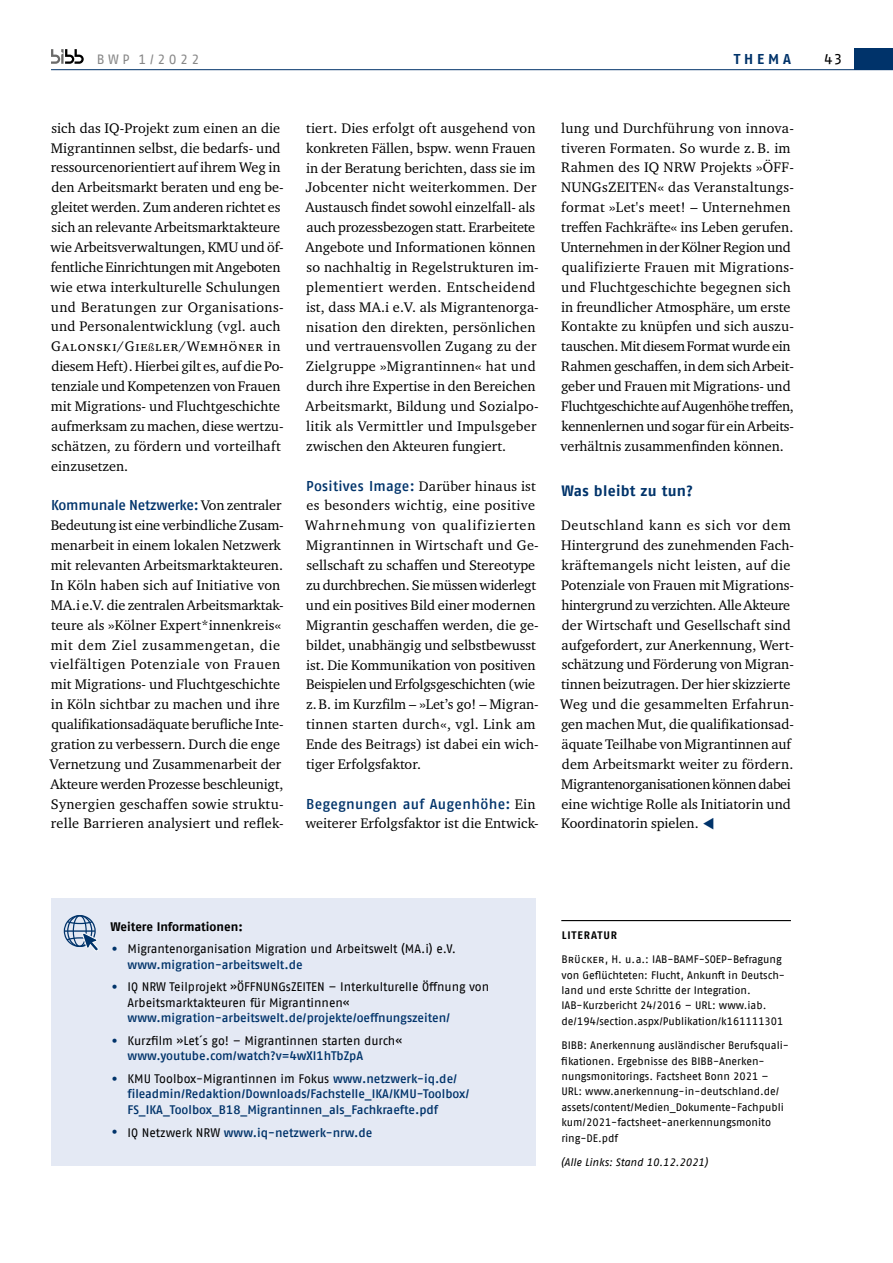
<style>
.page{position:relative;width:893px;height:1263px;background:#fff}
.page>*{position:absolute;margin:0;border:0;box-sizing:border-box;transform-origin:0 0}
.t1{font:700 15px "Fago Pro";letter-spacing:.015em;color:#00336a}
.t2{font:15px "Fago Pro";color:#000}
.t3{font:14.25px/20px "Charter ITC Pro";color:#000}
.t4{font:700 14.25px "Fago Pro";letter-spacing:.27em;color:#00336a}
.t5{font:13.5px "Fago Pro";letter-spacing:.26em;color:#878787}
.t6{font:12.3px/15.9px "Fago Pro";letter-spacing:-.005em;color:#000}
.t7{font:500 12.3px/15.9px "Fago Pro";color:#00336a}
.t8{font:700 12.3px "Fago Pro";letter-spacing:-.005em;color:#000}
.t9{font:10.8px/15.5px "Fago Pro";color:#000}
.t10{font:italic 10.8px "Fago Pro";color:#000}
.t11{font:700 10.8px "Fago Pro";letter-spacing:.08em;color:#000}
.s1{font-size:10.5px}
.s2{font-family:"Fago Pro";font-weight:500;color:#00336a}
.s3{font-family:"Charter ITC Pro";font-size:14.25px;color:#00336a}
.s4{font-weight:500;color:#00336a}
.s5{font-family:"Charter ITC Pro";font-weight:400;font-size:14.25px}
.s6{font-weight:400;color:#000}
</style>
<div class="page">
<div style="left:51px;top:898px;width:485px;height:268px;background:#e4e9f4"></div>
<hr style="left:561px;top:920px;width:230px;height:1px;background:#000">
<hr style="left:51px;top:69px;width:842px;height:1px;background:#00336a">
<svg style="left:51px;top:49px;width:33px;height:15px"></svg>
<div style="left:855px;top:48px;width:38px;height:22px;background:#00336a"></div>
<svg style="left:64px;top:915px;width:34px;height:36px"></svg>
<p class="t5" style="left:97px;top:51px;width:104px">BWP 1/2022</p>
<p class="t4" style="left:734px;top:50px;width:59px">THEMA</p>
<p class="t2" style="left:824px;top:50px;width:19px">43</p>
<p class="t3" style="left:50px;top:118px;width:235px">sich das IQ-Projekt zum einen an die Migrantinnen selbst, die bedarfs- und ressourcenorientiert auf ihrem Weg in den Arbeitsmarkt beraten und eng be&shy;gleitet werden. Zum anderen richtet es sich an relevante Arbeitsmarktakteure wie Arbeitsverwaltungen, KMU und öf&shy;fentliche Einrichtungen mit Angeboten wie etwa interkulturelle Schulungen und Beratungen zur Organisations&shy;und Personalentwicklung (vgl. auch Galonski/Gie<span class="s1">ß</span>ler/Wemhöner in diesem Heft). Hierbei gilt es, auf die Po&shy;tenziale und Kompetenzen von Frauen mit Migrations- und Fluchtgeschichte aufmerksam zu machen, diese wertzu&shy;schätzen, zu fördern und vorteilhaft einzusetzen.</p>
<p class="t3" style="left:50px;top:495px;width:235px"><span class="s2">Kommunale Netzwerke:</span> Von zentraler Bedeutung ist eine verbindliche Zusam&shy;menarbeit in einem lokalen Netzwerk mit relevanten Arbeitsmarktakteuren.<br>In Köln haben sich auf Initiative von MA.i e.V. die zentralen Arbeitsmarktak&shy;teure als »Kölner Expert*innenkreis« mit dem Ziel zusammengetan, die vielfältigen Potenziale von Frauen mit Migrations- und Fluchtgeschichte in Köln sichtbar zu machen und ihre qualifkationsadäquate berufiche Inte&shy;gration zu verbessern. Durch die enge Vernetzung und Zusammenarbeit der Akteure werden Prozesse beschleunigt, Synergien geschaffen sowie struktu&shy;relle Barrieren analysiert und refek-</p>
<p class="t3" style="left:306px;top:118px;width:235px">tiert. Dies erfolgt oft ausgehend von konkreten Fällen, bspw. wenn Frauen in der Beratung berichten, dass sie im Jobcenter nicht weiterkommen. Der Austausch fndet sowohl einzelfall- als auch prozessbezogen statt. Erarbeitete Angebote und Informationen können so nachhaltig in Regelstrukturen im&shy;plementiert werden. Entscheidend ist, dass MA.i e.V. als Migrantenorga&shy;nisation den direkten, persönlichen und vertrauensvollen Zugang zu der Zielgruppe »Migrantinnen« hat und durch ihre Expertise in den Bereichen Arbeitsmarkt, Bildung und Sozialpo&shy;litik als Vermittler und Impulsgeber zwischen den Akteuren fungiert.</p>
<p class="t3" style="left:305px;top:475px;width:235px"><span class="s2">Positives Image:</span> Darüber hinaus ist es besonders wichtig, eine positive Wahrnehmung von qualifizierten Migrantinnen in Wirtschaft und Ge&shy;sellschaft zu schafen und Stereotype zu durchbrechen. Sie müssen widerlegt und ein positives Bild einer modernen Migrantin geschafen werden, die ge&shy;bildet, unabhängig und selbstbewusst ist. Die Kommunikation von positiven Beispielen und Erfolgsgeschichten (wie</p>
<p class="t3" style="left:306px;top:694px;width:234px">z. B. im Kurzflm – »Let’s go! – Migran&shy;tinnen starten durch«, vgl. Link am Ende des Beitrags) ist dabei ein wich&shy;tiger Erfolgsfaktor.</p>
<p class="t3" style="left:306px;top:793px;width:235px"><span class="s2">Begegnungen auf Augenhöhe:</span> Ein weiterer Erfolgsfaktor ist die Entwick-</p>
<p class="t3" style="left:561px;top:118px;width:235px">lung und Durchführung von innova&shy;tiveren Formaten. So wurde z. B. im Rahmen des IQ NRW Projekts »ÖFF-NUNGsZEITEN« das Veranstaltungs&shy;format »Let's meet! – Unternehmen trefen Fachkräfte« ins Leben gerufen.<br>Unternehmen in der Kölner Region und qualifizierte Frauen mit Migrations&shy;und Fluchtgeschichte begegnen sich in freundlicher Atmosphäre, um erste Kontakte zu knüpfen und sich auszu&shy;tauschen. Mit diesem Format wurde ein Rahmen geschafen, in dem sich Arbeit&shy;geber und Frauen mit Migrations- und Fluchtgeschichte auf Augenhöhe trefen, kennenlernen und sogar für ein Arbeits&shy;verhältnis zusammenfnden können.</p>
<p class="t1" style="left:561px;top:482px;width:133px">Was bleibt zu tun?</p>
<p class="t3" style="left:560px;top:515px;width:235px">Deutschland kann es sich vor dem Hintergrund des zunehmenden Fach&shy;kräftemangels nicht leisten, auf die Potenziale von Frauen mit Migrations&shy;hintergrund zu verzichten. Alle Akteure der Wirtschaft und Gesellschaft sind aufgefordert, zur Anerkennung, Wert&shy;schätzung und Förderung von Migran&shy;tinnen beizutragen. Der hier skizzierte Weg und die gesammelten Erfahrun&shy;gen machen Mut, die qualifkationsad&shy;äquate Teilhabe von Migrantinnen auf</p>
<p class="t3" style="left:561px;top:754px;width:234px">dem Arbeitsmarkt weiter zu fördern.<br>Migrantenorganisationen können dabei eine wichtige Rolle als Initiatorin und Koordinatorin spielen.</p>
<p class="t8" style="left:111px;top:919px;width:134px">Weitere Informationen:</p>
<p class="t6" style="left:128px;top:940px;width:330px;text-indent:-17px"><span class="s3">•</span> Migrantenorganisation Migration und Arbeitswelt (MA.i) e.V. <span class="s4">www.migration-arbeitswelt.de</span></p>
<p class="t6" style="left:128px;top:978px;width:363px;text-indent:-17px"><span class="s3">•</span> IQ NRW Teilprojekt »ÖFFNUNGsZEITEN – Interkulturelle Öffnung von<br>Arbeitsmarktakteuren für Migrantinnen« <span class="s4">www.migration-arbeitswelt.de/projekte/oeffnungszeiten/</span></p>
<p class="t6" style="left:128px;top:1032px;width:276px;text-indent:-17px"><span class="s3">•</span> Kurzfilm »Let´s go! – Migrantinnen starten durch« <span class="s4">www.youtube.com/watch?v=4wXI1hTbZpA</span></p>
<p class="t7" style="left:128px;top:1070px;width:343px;text-indent:-17px"><span class="s5">•</span> <span class="s6">KMU Toolbox-Migrantinnen im Fokus</span> www.netzwerk-iq.de/ fileadmin/Redaktion/Downloads/Fachstelle_IKA/KMU-Toolbox/<br>FS_IKA_Toolbox_B18_Migrantinnen_als_Fachkraefte.pdf</p>
<p class="t7" style="left:111px;top:1124px;width:263px"><span class="s5">•</span> <span class="s6">IQ Netzwerk NRW</span> www.iq-netzwerk-nrw.de</p>
<p class="t11" style="left:562px;top:928px;width:57px">LITERATUR</p>
<p class="t9" style="left:561px;top:952px;width:225px">Brücker, H. u.a.: IAB-BAMF-SOEP-Befragung von Geflüchteten: Flucht, Ankunft in Deutsch-</p>
<p class="t9" style="left:561px;top:982px;width:224px">land und erste Schritte der Integration.<br>IAB-Kurzbericht 24/2016 – URL: www.iab. de/194/section.aspx/Publikation/k161111301</p>
<p class="t9" style="left:561px;top:1038px;width:229px">BIBB: Anerkennung ausländischer Berufsquali&shy;fikationen. Ergebnisse des BIBB-Anerken&shy;nungsmonitorings. Factsheet Bonn 2021 – URL: www.anerkennung-in-deutschland.de/ assets/content/Medien_Dokumente-Fachpubli kum/2021-factsheet-anerkennungsmonito ring-DE.pdf</p>
<p class="t10" style="left:561px;top:1156px;width:148px">(Alle Links: Stand 10.12.2021)</p>
</div>
